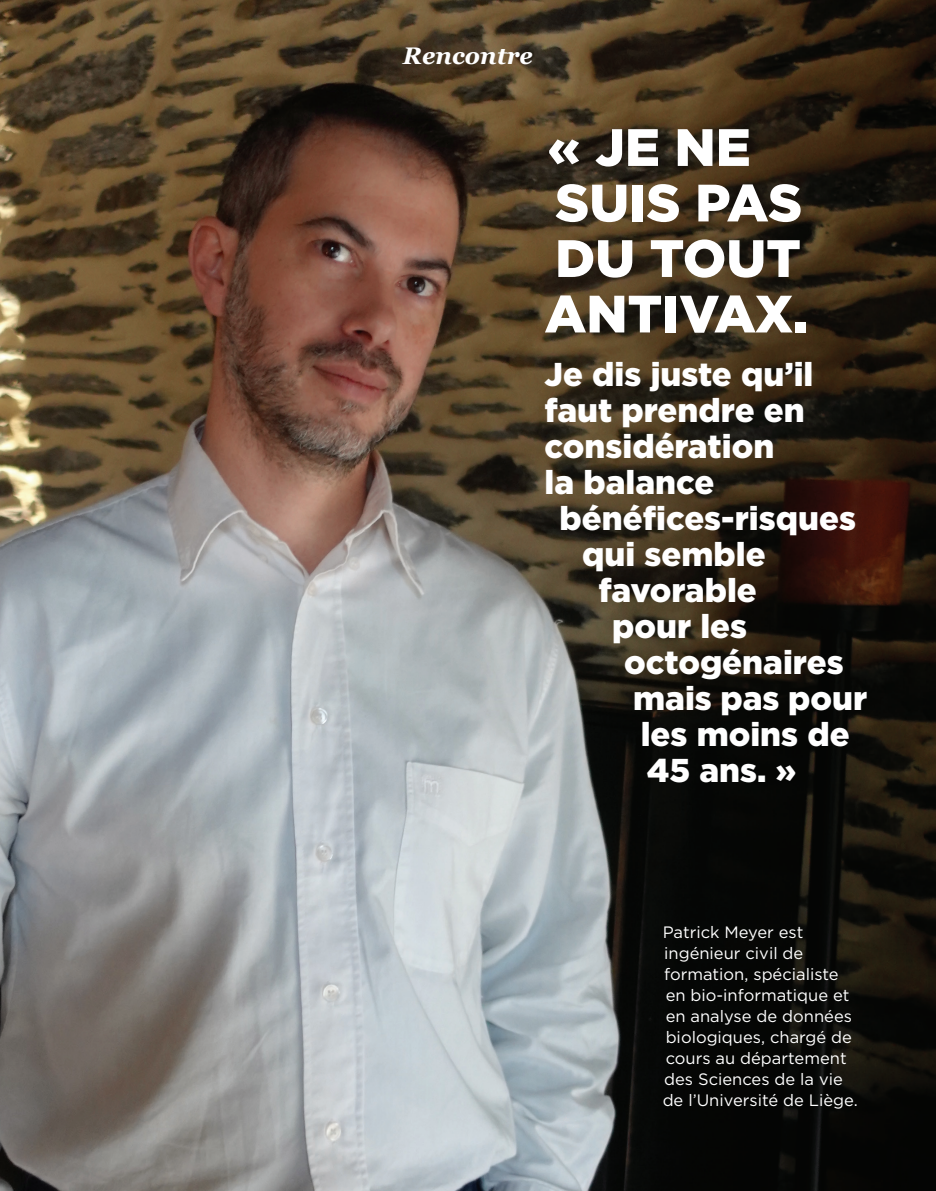
<style>
.page{position:relative;width:936px;height:1191px;background:#fff}
.page>*{position:absolute;margin:0;border:0;box-sizing:border-box;transform-origin:0 0}
.t1{font:900 52.5px/55.5px "Gotham";color:#fff}
.t2{font:900 33px "Gotham";color:#fff}
.t3{font:italic 700 24px "Georgia";color:#fff}
.t4{font:16.5px/21px "Gotham";color:#fff}
</style>
<div class="page">
<img style="left:0;top:0;width:935px;height:1191px">
<h3 class="t3" style="left:403px;top:42px;width:131px">Rencontre</h3>
<h1 class="t1" style="left:544px;top:118px;width:265px">« Je ne suis pas du tout antivax.</h1>
<h2 class="t2" style="left:544px;top:355px;width:270px">Je dis juste qu’il</h2>
<h2 class="t2" style="left:544px;top:391px;width:261px">faut prendre en</h2>
<h2 class="t2" style="left:544px;top:427px;width:231px">considération</h2>
<h2 class="t2" style="left:544px;top:463px;width:171px">la balance</h2>
<h2 class="t2" style="left:559px;top:499px;width:298px">bénéfices‑risques</h2>
<h2 class="t2" style="left:582px;top:535px;width:185px">qui semble</h2>
<h2 class="t2" style="left:598px;top:571px;width:160px">favorable</h2>
<h2 class="t2" style="left:612px;top:607px;width:136px">pour les</h2>
<h2 class="t2" style="left:624px;top:643px;width:221px">octogénaires</h2>
<h2 class="t2" style="left:633px;top:679px;width:236px">mais pas pour</h2>
<h2 class="t2" style="left:640px;top:715px;width:210px">les moins de</h2>
<h2 class="t2" style="left:646px;top:751px;width:151px">45 ans. »</h2>
<p class="t4" style="left:662px;top:921px;width:197px">Patrick Meyer est ingénieur civil de formation, spécialiste en bio‑informatique et en analyse de données biologiques, chargé de cours au département des Sciences de la vie de l’Université de Liège.</p>
</div>
